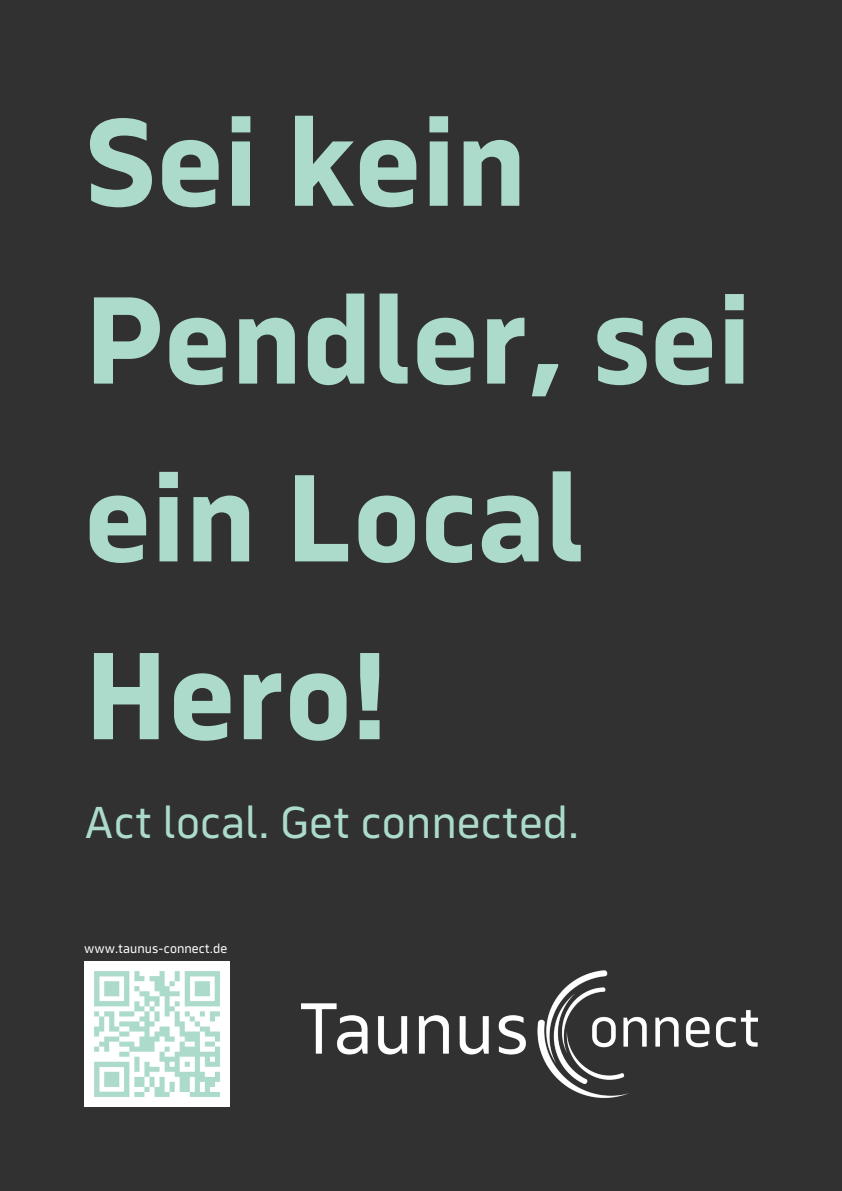
<style>
.page{position:relative;width:842px;height:1191px;background:#fff}
.page>*{position:absolute;margin:0;border:0;box-sizing:border-box;transform-origin:0 0}
.t1{font:700 128.6px/177.7px "Serca";color:#acdbcb}
.t2{font:46.4px "Serca";color:#acdbcb}
.t3{font:13.5px "Serca";color:#fff}
</style>
<div class="page">
<div style="left:0;top:0;width:842px;height:1190px;background:#313131"></div>
<img style="left:84px;top:961px;width:146px;height:145px">
<img style="left:302px;top:970px;width:455px;height:128px">
<p class="t1" style="left:84px;top:71px;width:669px">Sei kein<br>Pendler, sei ein Local<br>Hero!</p>
<p class="t2" style="left:84px;top:796px;width:497px">Act local. Get connected.</p>
<p class="t3" style="left:84px;top:941px;width:145px">www.taunus-connect.de</p>
</div>
